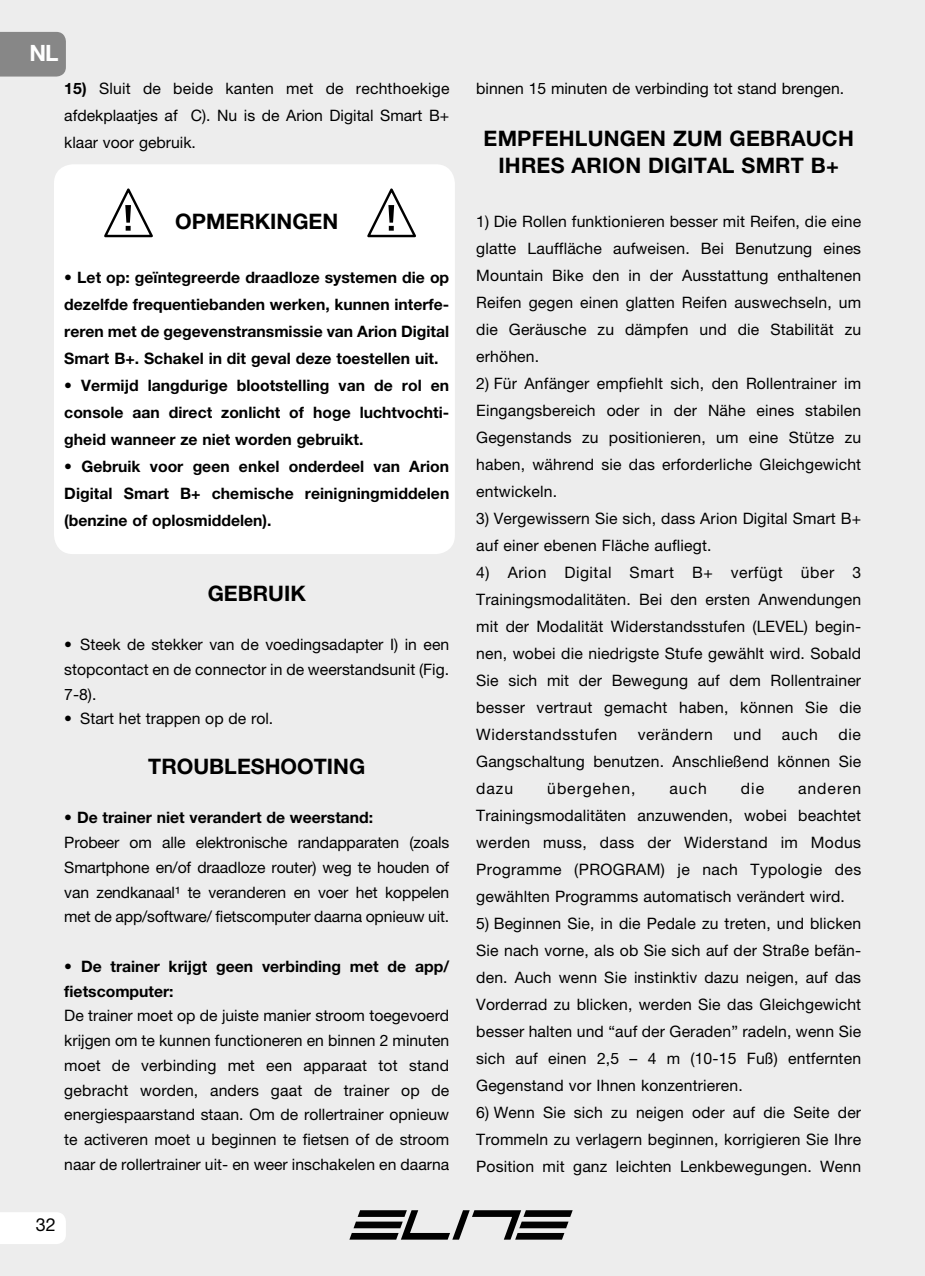
<style>
.page{position:relative;width:925px;height:1276px;background:#ededed}
.page>*{position:absolute;margin:0;border:0;box-sizing:border-box;transform-origin:0 0}
.t1{font:700 22.5px "Helvetica Neue LT Pro";color:#fff}
.t2{font:700 21.38px/27px "Helvetica Neue LT Pro";letter-spacing:.01em;color:#000;text-align:center}
.t3{font:18px "Helvetica Neue LT Pro";color:#000}
.t4{font:15.75px/27px "Helvetica Neue LT Pro";letter-spacing:.01em;color:#000;text-align:justify}
.t5{font:700 15.75px/27px "Helvetica Neue LT Pro";color:#000;text-align:justify}
.t6{font:15.75px "Helvetica Neue LT Pro";letter-spacing:.06em;color:#000}
.t7{font:15.75px "Helvetica Neue LT Pro";letter-spacing:.035em;color:#000}
.s1{font-weight:700}
</style>
<div class="page">
<svg style="left:349px;top:1210px;width:224px;height:29px"></svg>
<div style="left:0;top:1212px;width:66px;height:32px;background:#fff"></div>
<div style="left:0;top:32px;width:66px;height:45px;background:#878787"></div>
<div style="left:54px;top:164px;width:401px;height:390px;background:#fff;border-radius:19px"></div>
<svg style="left:367px;top:188px;width:49px;height:49px"></svg>
<svg style="left:104px;top:188px;width:49px;height:49px"></svg>
<h1 class="t1" style="left:30px;top:39px;width:30px">NL</h1>
<p class="t4" style="left:64px;top:75px;width:387px"><span class="s1">15)</span> Sluit de beide kanten met de rechthoekige afdekplaatjes af C). Nu is de Arion Digital Smart B+ klaar voor gebruik.</p>
<h2 class="t2" style="left:175px;top:208px;width:165px">OPMERKINGEN</h2>
<p class="t5" style="left:64px;top:264px;width:386px">• Let op: geïntegreerde draadloze systemen die op dezelfde frequentiebanden werken, kunnen interfe&shy;reren met de gegevenstransmissie van Arion Digital Smart B+. Schakel in dit geval deze toestellen uit.</p>
<p class="t5" style="left:64px;top:372px;width:386px">• Vermijd langdurige blootstelling van de rol en console aan direct zonlicht of hoge luchtvochti&shy;gheid wanneer ze niet worden gebruikt.</p>
<p class="t5" style="left:64px;top:453px;width:386px">• Gebruik voor geen enkel onderdeel van Arion Digital Smart B+ chemische reinigningmiddelen (benzine of oplosmiddelen).</p>
<h2 class="t2" style="left:208px;top:579px;width:100px">GEBRUIK</h2>
<p class="t4" style="left:64px;top:632px;width:386px;line-height:24.8px">• Steek de stekker van de voedingsadapter I) in een stopcontact en de connector in de weerstandsunit (Fig.<br>7-8).</p>
<p class="t4" style="left:64px;top:705px;width:210px">• Start het trappen op de rol.</p>
<h2 class="t2" style="left:148px;top:752px;width:218px">TROUBLESHOOTING</h2>
<p class="t5" style="left:64px;top:804px;width:310px">• De trainer niet verandert de weerstand:</p>
<p class="t4" style="left:64px;top:830px;width:386px;line-height:24.8px">Probeer om alle elektronische randapparaten (zoals Smartphone en/of draadloze router) weg te houden of van zendkanaal¹ te veranderen en voer het koppelen met de app/software/ fietscomputer daarna opnieuw uit.</p>
<p class="t5" style="left:64px;top:953px;width:386px;line-height:24.8px">• De trainer krijgt geen verbinding met de app/ fietscomputer:</p>
<p class="t4" style="left:64px;top:1003px;width:386px;line-height:24.8px">De trainer moet op de juiste manier stroom toegevoerd krijgen om te kunnen functioneren en binnen 2 minuten moet de verbinding met een apparaat tot stand gebracht worden, anders gaat de trainer op de energiespaarstand staan. Om de rollertrainer opnieuw te activeren moet u beginnen te fietsen of de stroom naar de rollertrainer uit- en weer inschakelen en daarna</p>
<p class="t3" style="left:36px;top:1214px;width:22px">32</p>
<p class="t4" style="left:476px;top:75px;width:369px">binnen 15 minuten de verbinding tot stand brengen.</p>
<h2 class="t2" style="left:484px;top:124px;width:372px">EMPFEHLUNGEN ZUM GEBRAUCH<br>IHRES ARION DIGITAL SMRT B+</h2>
<p class="t4" style="left:476px;top:208px;width:386px">1) Die Rollen funktionieren besser mit Reifen, die eine glatte Lauffläche aufweisen. Bei Benutzung eines Mountain Bike den in der Ausstattung enthaltenen Reifen gegen einen glatten Reifen auswechseln, um die Geräusche zu dämpfen und die Stabilität zu erhöhen.</p>
<p class="t4" style="left:476px;top:370px;width:386px">2) Für Anfänger empfiehlt sich, den Rollentrainer im Eingangsbereich oder in der Nähe eines stabilen Gegenstands zu positionieren, um eine Stütze zu haben, während sie das erforderliche Gleichgewicht entwickeln.</p>
<p class="t4" style="left:476px;top:505px;width:386px">3) Vergewissern Sie sich, dass Arion Digital Smart B+ auf einer ebenen Fläche aufliegt.</p>
<p class="t4" style="left:476px;top:559px;width:387px">4) Arion Digital Smart B+ verfügt über 3<br>Trainingsmodalitäten. Bei den ersten Anwendungen mit der Modalität Widerstandsstufen (LEVEL) begin&shy;nen, wobei die niedrigste Stufe gewählt wird. Sobald Sie sich mit der Bewegung auf dem Rollentrainer besser vertraut gemacht haben, können Sie die Widerstandsstufen</p>
<p class="t4" style="left:476px;top:721px;width:386px;text-indent:362px">die Gangschaltung benutzen. Anschließend können Sie dazu</p>
<p class="t7" style="left:638px;top:725px;width:77px">verändern</p>
<p class="t4" style="left:733px;top:721px;width:29px">und</p>
<p class="t4" style="left:782px;top:721px;width:38px">auch</p>
<p class="t4" style="left:476px;top:775px;width:387px;text-indent:322px">anderen Trainingsmodalitäten anzuwenden, wobei beachtet werden muss, dass der Widerstand im Modus Programme (PROGRAM) je nach Typologie des gewählten Programms automatisch verändert wird.</p>
<p class="t4" style="left:476px;top:909px;width:386px">5) Beginnen Sie, in die Pedale zu treten, und blicken Sie nach vorne, als ob Sie sich auf der Straße befän&shy;den. Auch wenn Sie instinktiv dazu neigen, auf das Vorderrad zu blicken, werden Sie das Gleichgewicht besser halten und “auf der Geraden” radeln, wenn Sie sich auf einen 2,5 – 4 m (10-15 Fuß) entfernten Gegenstand vor Ihnen konzentrieren.</p>
<p class="t4" style="left:476px;top:1098px;width:386px">6) Wenn Sie sich zu neigen oder auf die Seite der Trommeln zu verlagern beginnen, korrigieren Sie Ihre Position mit ganz leichten Lenkbewegungen. Wenn</p>
<p class="t6" style="left:547px;top:779px;width:90px">übergehen,</p>
<p class="t4" style="left:669px;top:775px;width:39px">auch</p>
<p class="t4" style="left:741px;top:775px;width:25px">die</p>
</div>
